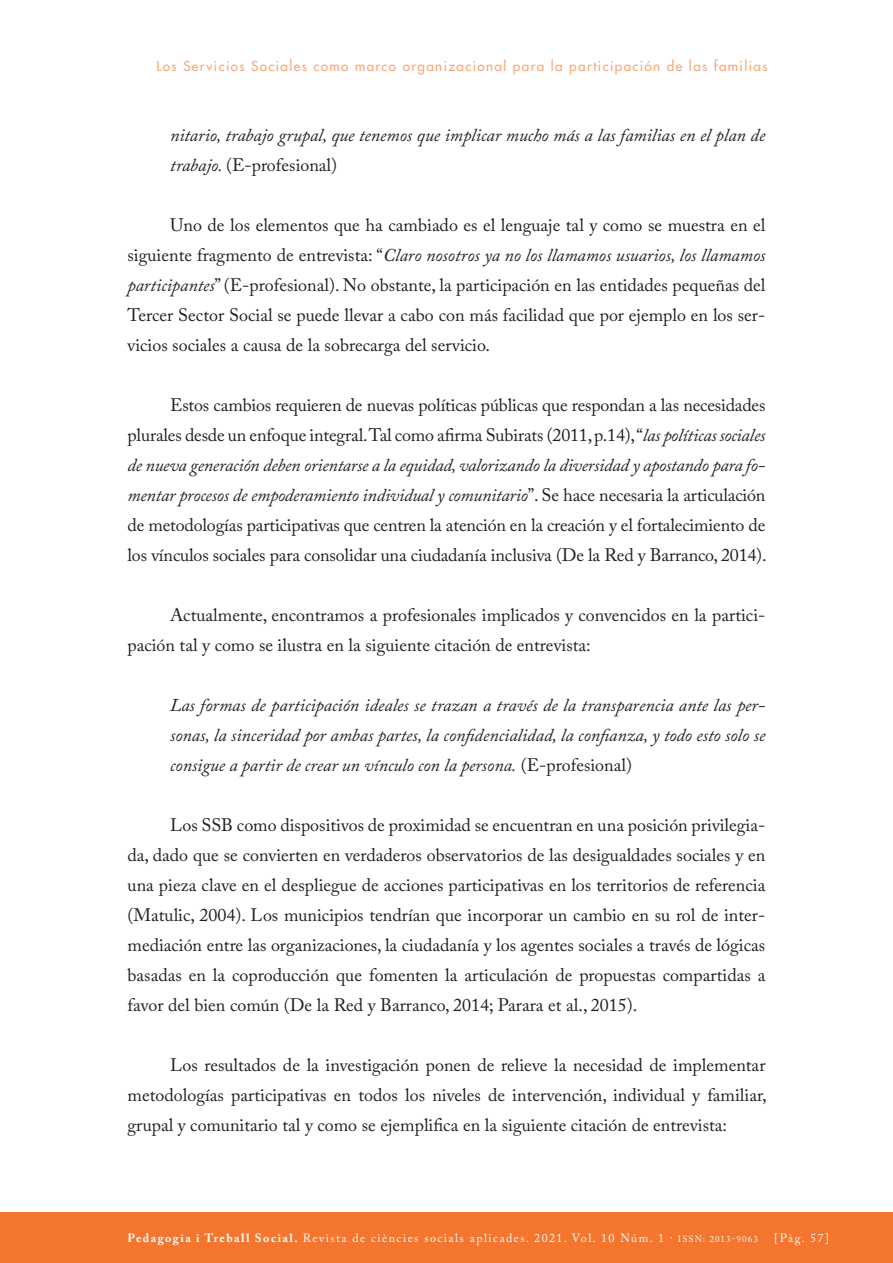
<style>
.page{position:relative;width:893px;height:1263px;background:#fff}
.page>*{position:absolute;margin:0;border:0;box-sizing:border-box;transform-origin:0 0}
.TEXT_COMU{font:18px/30px "Adobe Caslon Pro";color:#231f20;text-align:justify}
.TEXT_COMU-2{font:italic 18px/30px "Adobe Caslon Pro";color:#231f20}
.CAPÇALERA_DRETA{font:13.5px "Futura";letter-spacing:.1em;color:#f8a877}
.t1{font:12px "Adobe Caslon Pro";letter-spacing:.12em;color:#fff}
.s1{font-style:normal}
.s2{font-style:italic}
.s3{font-weight:700}
.s4{font-size:9px}
</style>
<div class="page">
<div style="left:0;top:1212px;width:893px;height:51px;background:#f3752e"></div>
<p class="CAPÇALERA_DRETA" style="left:156px;top:58px;width:613px">Los Servicios Sociales como marco organizacional para la participación de las familias</p>
<p class="TEXT_COMU-2" style="left:170px;top:120px;width:597px">nitario, trabajo grupal, que tenemos que implicar mucho más a las familias en el plan de trabajo. <span class="s1">(E-profesional)</span></p>
<p class="TEXT_COMU" style="left:128px;top:210px;width:639px;text-indent:43px">Uno de los elementos que ha cambiado es el lenguaje tal y como se muestra en el siguiente fragmento de entrevista: “<span class="s2">Claro nosotros ya no los llamamos usuarios, los llamamos participantes</span>” (E-profesional). No obstante, la participación en las entidades pequeñas del Tercer Sector Social se puede llevar a cabo con más facilidad que por ejemplo en los ser&shy;vicios sociales a causa de la sobrecarga del servicio.</p>
<p class="TEXT_COMU" style="left:128px;top:390px;width:641px;text-indent:43px">Estos cambios requieren de nuevas políticas públicas que respondan a las necesidades plurales desde un enfoque integral. Tal como afirma Subirats (2011, p.14), “<span class="s2">las políticas sociales de nueva generación deben orientarse a la equidad, valorizando la diversidad y apostando para fo&shy;mentar procesos de empoderamiento individual y comunitario</span>”. Se hace necesaria la articulación de metodologías participativas que centren la atención en la creación y el fortalecimiento de los vínculos sociales para consolidar una ciudadanía inclusiva (De la Red y Barranco, 2014).</p>
<p class="TEXT_COMU" style="left:128px;top:600px;width:639px;text-indent:43px">Actualmente, encontramos a profesionales implicados y convencidos en la partici&shy;pación tal y como se ilustra en la siguiente citación de entrevista:</p>
<p class="TEXT_COMU-2" style="left:170px;top:690px;width:597px;text-align:justify">Las formas de participación ideales se trazan a través de la transparencia ante las per&shy;sonas, la sinceridad por ambas partes, la confidencialidad, la confianza, y todo esto solo se consigue a partir de crear un vínculo con la persona. <span class="s1">(E-profesional)</span></p>
<p class="TEXT_COMU" style="left:128px;top:810px;width:639px;text-indent:43px">Los SSB como dispositivos de proximidad se encuentran en una posición privilegia&shy;da, dado que se convierten en verdaderos observatorios de las desigualdades sociales y en una pieza clave en el despliegue de acciones participativas en los territorios de referencia (Matulic, 2004). Los municipios tendrían que incorporar un cambio en su rol de inter&shy;mediación entre las organizaciones, la ciudadanía y los agentes sociales a través de lógicas basadas en la coproducción que fomenten la articulación de propuestas compartidas a favor del bien común (De la Red y Barranco, 2014; Parara et al., 2015).</p>
<p class="TEXT_COMU" style="left:128px;top:1050px;width:641px;text-indent:43px">Los resultados de la investigación ponen de relieve la necesidad de implementar metodologías participativas en todos los niveles de intervención, individual y familiar, grupal y comunitario tal y como se ejemplifica en la siguiente citación de entrevista:</p>
<p class="t1" style="left:128px;top:1231px;width:632px"><span class="s3">Pedagogia i Treball Social.</span> Revista de ciències socials aplicades. 2021. Vol. 10 Núm. 1 · <span class="s4">ISSN: 2013-9063</span></p>
<p class="t1" style="left:774px;top:1231px;width:56px">[Pàg. 57]</p>
</div>
